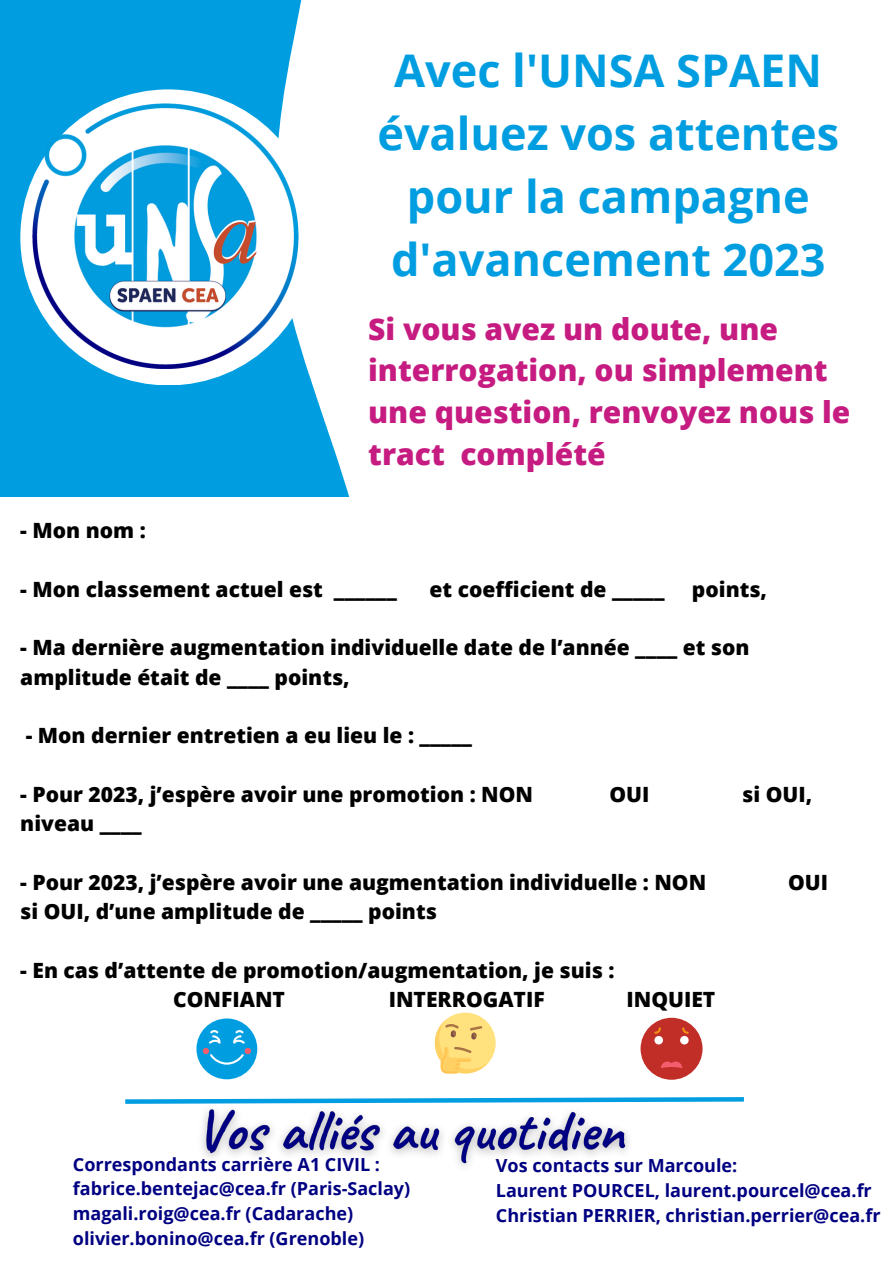
<style>
.page{position:relative;width:894px;height:1264px;background:#fff}
.page>*{position:absolute;margin:0;border:0;box-sizing:border-box;transform-origin:0 0}
.t1{font:700 45px/63px "Open Sans";color:#009ee0;text-align:center}
.t2{font:800 30px/41.7px "Open Sans";color:#c61c81}
.t3{font:800 21px/29.2px "Open Sans";color:#000}
.t4{font:700 18px/24.8px "Open Sans";color:#000082}
</style>
<div class="page">
<svg style="left:0;top:0;width:349px;height:496px;fill:#009ee0"></svg>
<div style="left:20px;top:89px;width:296px;height:296px;background:#fff;border-radius:50%"></div>
<img style="left:28px;top:94px;width:273px;height:277px">
<div style="left:640px;top:1017px;width:62px;height:62px;background:#c12e28;border-radius:50%"></div>
<div style="left:680px;top:1035px;width:8px;height:9px;background:#fff;border-radius:50%"></div>
<div style="left:654px;top:1035px;width:8px;height:9px;background:#fff;border-radius:50%"></div>
<svg style="left:682px;top:1027px;width:6px;height:6px"></svg>
<svg style="left:654px;top:1027px;width:6px;height:6px"></svg>
<svg style="left:661px;top:1061px;width:22px;height:7px"></svg>
<div style="left:196px;top:1018px;width:61px;height:61px;background:#009ee0;border-radius:50%"></div>
<svg style="left:209px;top:1030px;width:12px;height:13px"></svg>
<svg style="left:233px;top:1030px;width:12px;height:13px"></svg>
<svg style="left:210px;top:1054px;width:34px;height:10px"></svg>
<div style="left:203px;top:1047px;width:6px;height:7px;background:#f35e6e;border-radius:50%"></div>
<div style="left:245px;top:1047px;width:6px;height:7px;background:#f35e6e;border-radius:50%"></div>
<div style="left:434px;top:1012px;width:61px;height:61px;background:#ffe17d;border-radius:50%"></div>
<svg style="left:434px;top:1019px;width:54px;height:54px"></svg>
<img style="left:202px;top:1109px;width:427px;height:58px">
<svg style="left:125px;top:1097px;width:619px;height:7px"></svg>
<p class="t3" style="left:20px;top:515px;width:127px">- Mon nom :</p>
<h1 class="t1" style="left:377px;top:38px;width:463px">Avec l'UNSA SPAEN évaluez vos attentes pour la campagne d'avancement 2023</h1>
<h2 class="t2" style="left:368px;top:307px;width:483px">Si vous avez un doute, une interrogation, ou simplement une question, renvoyez nous le tract complété</h2>
<p class="t3" style="left:20px;top:574px;width:378px">- Mon classement actuel est ______</p>
<p class="t3" style="left:429px;top:574px;width:236px">et coefficient de _____</p>
<p class="t3" style="left:691px;top:574px;width:77px">points,</p>
<p class="t3" style="left:20px;top:632px;width:730px">- Ma dernière augmentation individuelle date de l’année ____ et son amplitude était de ____ points,</p>
<p class="t3" style="left:26px;top:720px;width:447px">- Mon dernier entretien a eu lieu le : _____</p>
<p class="t3" style="left:20px;top:779px;width:514px">- Pour 2023, j’espère avoir une promotion : NON</p>
<p class="t3" style="left:609px;top:779px;width:41px">OUI</p>
<p class="t3" style="left:742px;top:779px;width:71px">si OUI,</p>
<p class="t3" style="left:20px;top:808px;width:123px">niveau ____</p>
<p class="t3" style="left:20px;top:866px;width:687px">- Pour 2023, j’espère avoir une augmentation individuelle : NON</p>
<p class="t3" style="left:787px;top:866px;width:41px">OUI</p>
<p class="t3" style="left:20px;top:896px;width:418px">si OUI, d’une amplitude de _____ points</p>
<p class="t3" style="left:173px;top:954px;width:442px;text-indent:-153px">- En cas d’attente de promotion/augmentation, je suis :<br>CONFIANT</p>
<p class="t3" style="left:388px;top:984px;width:157px">INTERROGATIF</p>
<p class="t3" style="left:626px;top:984px;width:90px">INQUIET</p>
<p class="t4" style="left:73px;top:1151px;width:339px">Correspondants carrière A1 CIVIL : fabrice.bentejac@cea.fr (Paris-Saclay) magali.roig@cea.fr (Cadarache) olivier.bonino@cea.fr (Grenoble)</p>
<p class="t4" style="left:495px;top:1152px;width:386px">Vos contacts sur Marcoule:<br>Laurent POURCEL, laurent.pourcel@cea.fr<br>Christian PERRIER, christian.perrier@cea.fr</p>
</div>
